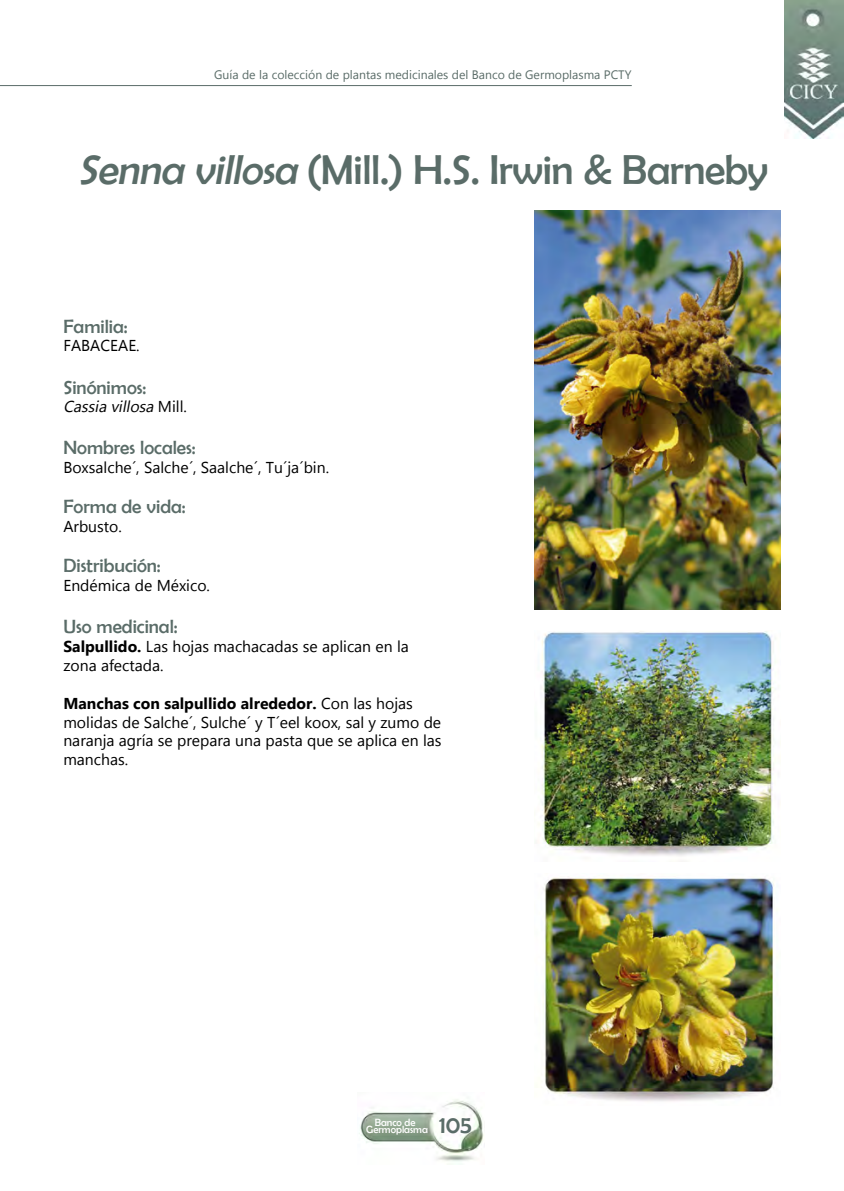
<style>
.page{position:relative;width:844px;height:1191px;background:#fff}
.page>*{position:absolute;margin:0;border:0;box-sizing:border-box;transform-origin:0 0}
.t1{font:42px "Berlin Sans FB";letter-spacing:-.01em;color:#5a6c68}
.t2{font:24.5px "Berlin Sans FB";color:#5a6c68}
.t3{font:19.25px "Berlin Sans FB";color:#5a6c68}
.t4{font:15.75px/18.9px "Microsoft Tai Le";color:#000}
.t5{font:italic 15.75px "Microsoft Tai Le";color:#000}
.t6{font:12.25px "Microsoft Tai Le";color:#5a6c68}
.t7{font:10.5px/7.5px "Berlin Sans FB";color:#fff;text-align:center}
.s1{font-style:italic}
.s2{font-style:normal}
.s3{font-weight:700}
</style>
<div class="page">
<img style="left:784px;top:0;width:59px;height:139px">
<img style="left:359px;top:1099px;width:125px;height:63px">
<hr style="left:0;top:85px;width:631px;height:1px;background:#5a6c68">
<img style="left:534px;top:210px;width:246px;height:399px">
<img style="left:538px;top:631px;width:238px;height:225px">
<img style="left:543px;top:877px;width:231px;height:225px">
<p class="t6" style="left:214px;top:68px;width:418px">Guía de la colección de plantas medicinales del Banco de Germoplasma PCTY</p>
<h1 class="t1" style="left:78px;top:147px;width:691px"><span class="s1">Senna villosa</span> (Mill.) H.S. Irwin &amp; Barneby</h1>
<p class="t3" style="left:63px;top:315px;width:66px">Familia:</p>
<p class="t4" style="left:63px;top:337px;width:78px">FABACEAE.</p>
<p class="t3" style="left:63px;top:376px;width:85px">Sinónimos:</p>
<p class="t5" style="left:63px;top:398px;width:125px">Cassia villosa <span class="s2">M i l l .</span></p>
<p class="t3" style="left:63px;top:437px;width:134px">Nombres locales:</p>
<p class="t4" style="left:63px;top:459px;width:267px">Boxsalche´, Salche´, Saalche´, Tu´ja´bin.</p>
<p class="t3" style="left:63px;top:496px;width:124px">Forma de vida:</p>
<p class="t4" style="left:63px;top:518px;width:60px">Arbusto.</p>
<p class="t3" style="left:63px;top:555px;width:99px">Distribución:</p>
<p class="t4" style="left:63px;top:577px;width:148px">Endémica de México.</p>
<p class="t3" style="left:63px;top:616px;width:116px">Uso medicinal:</p>
<p class="t4" style="left:63px;top:638px;width:347px"><span class="s3">Salpullido.</span> Las hojas machacadas se aplican en la zona afectada.</p>
<p class="t4" style="left:63px;top:694px;width:379px"><span class="s3">Manchas con salpullido alrededor.</span> Con las hojas molidas de Salche´, Sulche´ y T´eel koox, sal y zumo de naranja agría se prepara una pasta que se aplica en las manchas.</p>
<p class="t7" style="left:366px;top:1118px;width:63px">Banco de<br>Germoplasma</p>
<h2 class="t2" style="left:439px;top:1111px;width:35px">105</h2>
</div>
